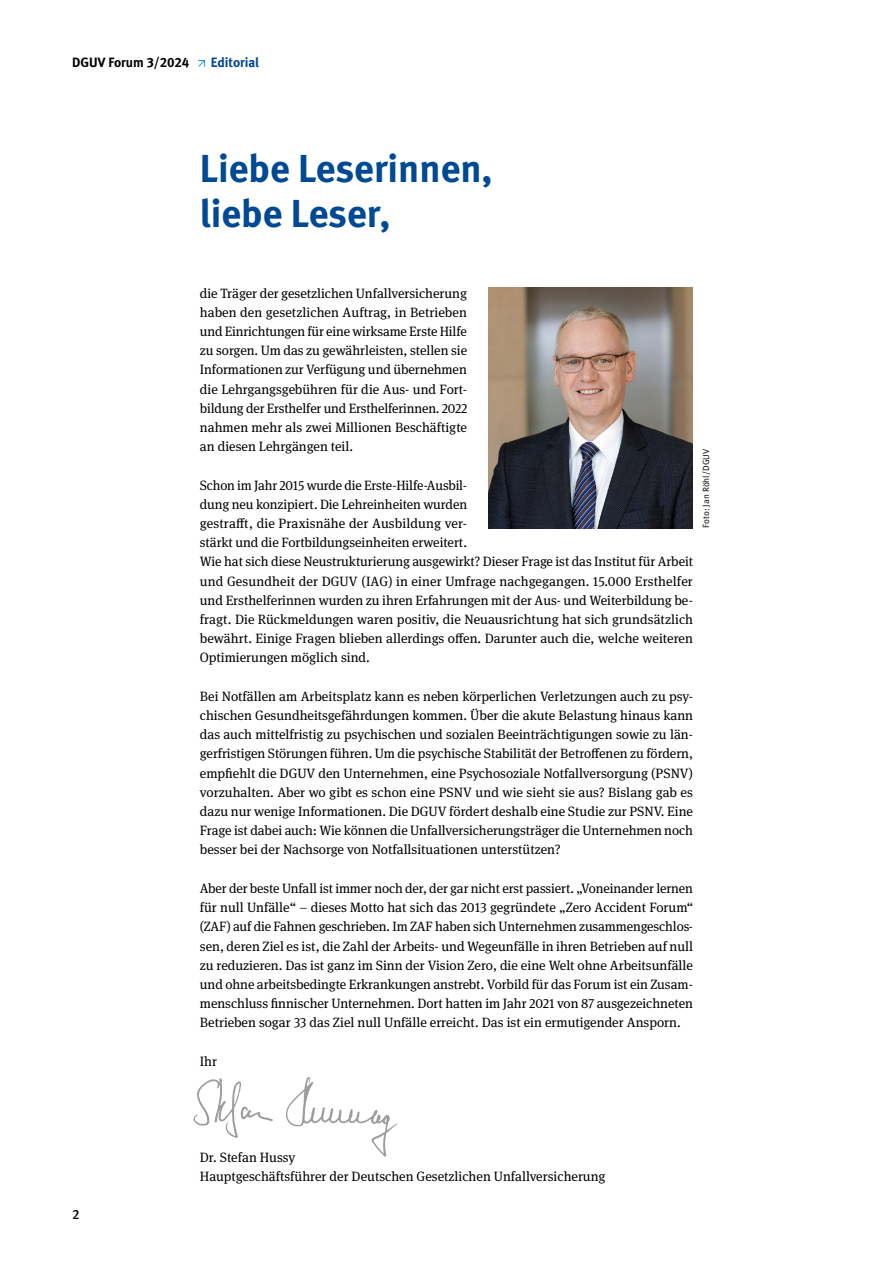
<style>
.page{position:relative;width:893px;height:1263px;background:#fff}
.page>*{position:absolute;margin:0;border:0;box-sizing:border-box;transform-origin:0 0}
.Fließtext_book_9pt{font:700 39px/45px "DGUV Meta";color:#004994}
.Fließtext_book_9pt-2{font:13.5px/19.2px "DGUV Meta Serif";color:#000;text-align:justify}
.t1{font:700 13.5px "DGUV Meta";color:#000}
.t2{font:700 13.5px "DGUV Meta";letter-spacing:-.005em;color:#004994}
.t3{font:500 13.5px "DGUV Meta";color:#000}
.t4{font:9px "DGUV Meta";letter-spacing:.01em;color:#000}
</style>
<div class="page">
<svg style="left:198px;top:60px;width:7px;height:7px"></svg>
<img style="left:488px;top:287px;width:204px;height:241px">
<svg style="left:193px;top:1078px;width:80px;height:60px"></svg>
<svg style="left:286px;top:1077px;width:111px;height:80px"></svg>
<p class="t1" style="left:72px;top:54px;width:118px">DGUV Forum 3/2024</p>
<h2 class="t2" style="left:211px;top:54px;width:50px">Editorial</h2>
<p class="Fließtext_book_9pt" style="left:200px;top:147px;width:294px">Liebe Leserinnen, liebe Leser,</p>
<p class="Fließtext_book_9pt-2" style="left:200px;top:284px;width:269px">die Träger der gesetzlichen Unfallversicherung haben den gesetzlichen Auftrag, in Betrieben und Einrichtungen für eine wirksame Erste Hilfe zu sorgen. Um das zu gewährleisten, stellen sie Informationen zur Verfügung und übernehmen die Lehrgangsgebühren für die Aus- und Fort&shy;bildung der Ersthelfer und Ersthelferinnen. 2022 nahmen mehr als zwei Millionen Beschäftigte an diesen Lehrgängen teil.</p>
<p class="Fließtext_book_9pt-2" style="left:200px;top:476px;width:495px;text-align:left">Schon im Jahr 2015 wurde die Erste-Hilfe-Ausbil-<br>dung neu konzipiert. Die Lehreinheiten wurden<br>gestrafft, die Praxisnähe der Ausbildung ver-<br>stärkt und die Fortbildungseinheiten erweitert.<br>Wie hat sich diese Neustrukturierung ausgewirkt? Dieser Frage ist das Institut für Arbeit und Gesundheit der DGUV (IAG) in einer Umfrage nachgegangen. 15.000 Ersthelfer und Ersthelferinnen wurden zu ihren Erfahrungen mit der Aus- und Weiterbildung be&shy;fragt. Die Rückmeldungen waren positiv, die Neuausrichtung hat sich grundsätzlich bewährt. Einige Fragen blieben allerdings offen. Darunter auch die, welche weiteren Optimierungen möglich sind.</p>
<p class="Fließtext_book_9pt-2" style="left:200px;top:687px;width:495px">Bei Notfällen am Arbeitsplatz kann es neben körperlichen Verletzungen auch zu psy&shy;chischen Gesundheitsgefährdungen kommen. Über die akute Belastung hinaus kann das auch mittelfristig zu psychischen und sozialen Beeinträchtigungen sowie zu län&shy;gerfristigen Störungen führen. Um die psychische Stabilität der Betroffenen zu fördern, empfiehlt die DGUV den Unternehmen, eine Psychosoziale Notfallversorgung (PSNV) vorzuhalten. Aber wo gibt es schon eine PSNV und wie sieht sie aus? Bislang gab es dazu nur wenige Informationen. Die DGUV fördert deshalb eine Studie zur PSNV. Eine Frage ist dabei auch: Wie können die Unfallversicherungsträger die Unternehmen noch besser bei der Nachsorge von Notfallsituationen unterstützen?</p>
<p class="Fließtext_book_9pt-2" style="left:200px;top:879px;width:495px">Aber der beste Unfall ist immer noch der, der gar nicht erst passiert. „Voneinander lernen für null Unfälle“ – dieses Motto hat sich das 2013 gegründete „Zero Accident Forum“ (ZAF) auf die Fahnen geschrieben. Im ZAF haben sich Unternehmen zusammengeschlos&shy;sen, deren Ziel es ist, die Zahl der Arbeits- und Wegeunfälle in ihren Betrieben auf null zu reduzieren. Das ist ganz im Sinn der Vision Zero, die eine Welt ohne Arbeitsunfälle und ohne arbeitsbedingte Erkrankungen anstrebt. Vorbild für das Forum ist ein Zusam&shy;menschluss finnischer Unternehmen. Dort hatten im Jahr 2021 von 87 ausgezeichneten Betrieben sogar 33 das Ziel null Unfälle erreicht. Das ist ein ermutigender Ansporn.</p>
<p class="Fließtext_book_9pt-2" style="left:200px;top:1052px;width:19px">Ihr</p>
<p class="t4" style="left:701px;top:528px;width:81px;rotate:-90deg">Foto: Jan Röhl/DGUV</p>
<p class="t3" style="left:72px;top:1207px;width:9px">2</p>
<p class="Fließtext_book_9pt-2" style="left:200px;top:1148px;width:97px">Dr. Stefan Hussy</p>
<p class="Fließtext_book_9pt-2" style="left:200px;top:1167px;width:407px">Hauptgeschäftsführer der Deutschen Gesetzlichen Unfallversicherung</p>
</div>
